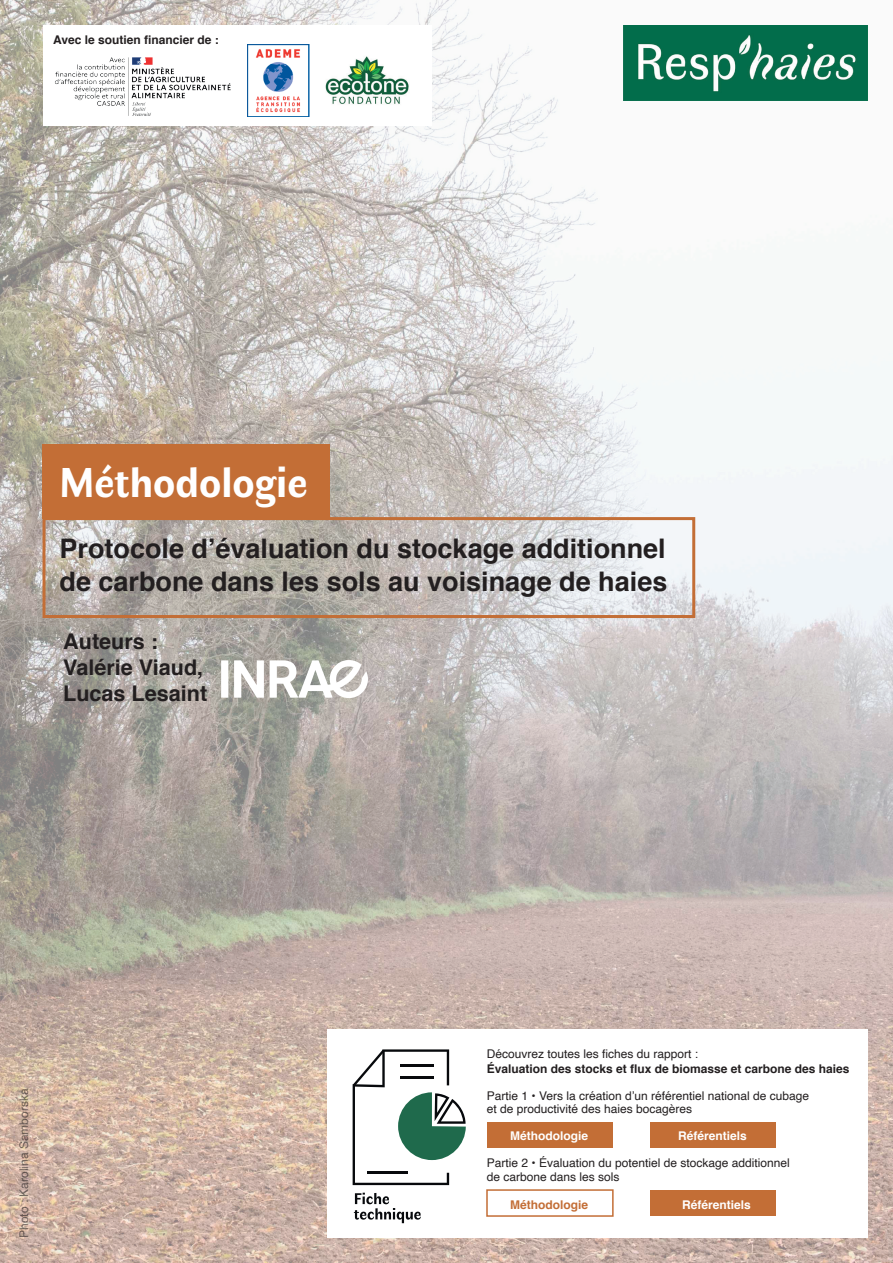
<style>
.page{position:relative;width:893px;height:1263px;background:#fff}
.page>*{position:absolute;margin:0;border:0;box-sizing:border-box;transform-origin:0 0}
.t1{font:700 42px "Faune Text";color:#fff}
.t2{font:700 27px/32.4px "Helvetica";color:#231f20}
.t3{font:700 21.6px/26px "Helvetica";color:#231f20}
.t4{font:12px/13.5px "Helvetica";color:#231f20}
.t5{font:700 12px "Helvetica";color:#231f20}
.t6{font:700 12px "Helvetica";color:#fff}
.t7{font:700 12px "Helvetica";color:#c36e36}
</style>
<div class="page">
<img style="left:0;top:0;width:893px;height:1263px">
<div style="left:43px;top:517px;width:652px;height:101px;border:3px solid #c36e36"></div>
<img style="left:624px;top:26px;width:243px;height:74px">
<div style="left:43px;top:444px;width:287px;height:75px;background:#c36e36"></div>
<div style="left:327px;top:1029px;width:540px;height:208px;background:#fff"></div>
<div style="left:650px;top:1122px;width:126px;height:26px;background:#c36e36"></div>
<div style="left:650px;top:1190px;width:126px;height:26px;background:#c36e36"></div>
<div style="left:487px;top:1122px;width:126px;height:26px;background:#c36e36"></div>
<div style="left:486px;top:1189px;width:128px;height:28px;border:2px solid #c36e36"></div>
<svg style="left:353px;top:1049px;width:113px;height:136px"></svg>
<svg style="left:354px;top:1193px;width:67px;height:30px"></svg>
<div style="left:221px;top:660px;width:7px;height:38px;background:#fff"></div>
<svg style="left:234px;top:660px;width:30px;height:38px"></svg>
<svg style="left:270px;top:660px;width:98px;height:38px"></svg>
<div style="left:43px;top:26px;width:389px;height:100px;background:#fff"></div>
<img style="left:55px;top:57px;width:176px;height:59px">
<img style="left:325px;top:56px;width:84px;height:48px">
<img style="left:247px;top:44px;width:62px;height:73px">
<p class="t5" style="left:53px;top:30px;width:167px">Avec le soutien financier de :</p>
<h1 class="t1" style="left:60px;top:453px;width:250px">Méthodologie</h1>
<h2 class="t2" style="left:60px;top:533px;width:609px">Protocole d’évaluation du stockage additionnel de carbone dans les sols au voisinage de haies</h2>
<h3 class="t3" style="left:63px;top:629px;width:146px">Auteurs :<br>Valérie Viaud,<br>Lucas Lesaint</h3>
<p class="t4" style="left:18px;top:1238px;width:151px;rotate:-90deg">Photo : Karolina Samborska</p>
<p class="t4" style="left:487px;top:1048px;width:213px">Découvrez toutes les fiches du rapport :</p>
<p class="t5" style="left:487px;top:1059px;width:364px">Évaluation des stocks et flux de biomasse et carbone des haies</p>
<p class="t4" style="left:487px;top:1089px;width:324px">Partie 1 • Vers la création d’un référentiel national de cubage et de productivité des haies bocagères</p>
<p class="t6" style="left:510px;top:1126px;width:79px">Méthodologie</p>
<p class="t6" style="left:678px;top:1126px;width:70px">Référentiels</p>
<p class="t4" style="left:487px;top:1157px;width:305px">Partie 2 • Évaluation du potentiel de stockage additionnel de carbone dans les sols</p>
<p class="t7" style="left:510px;top:1195px;width:79px">Méthodologie</p>
<p class="t6" style="left:682px;top:1195px;width:70px">Référentiels</p>
</div>
